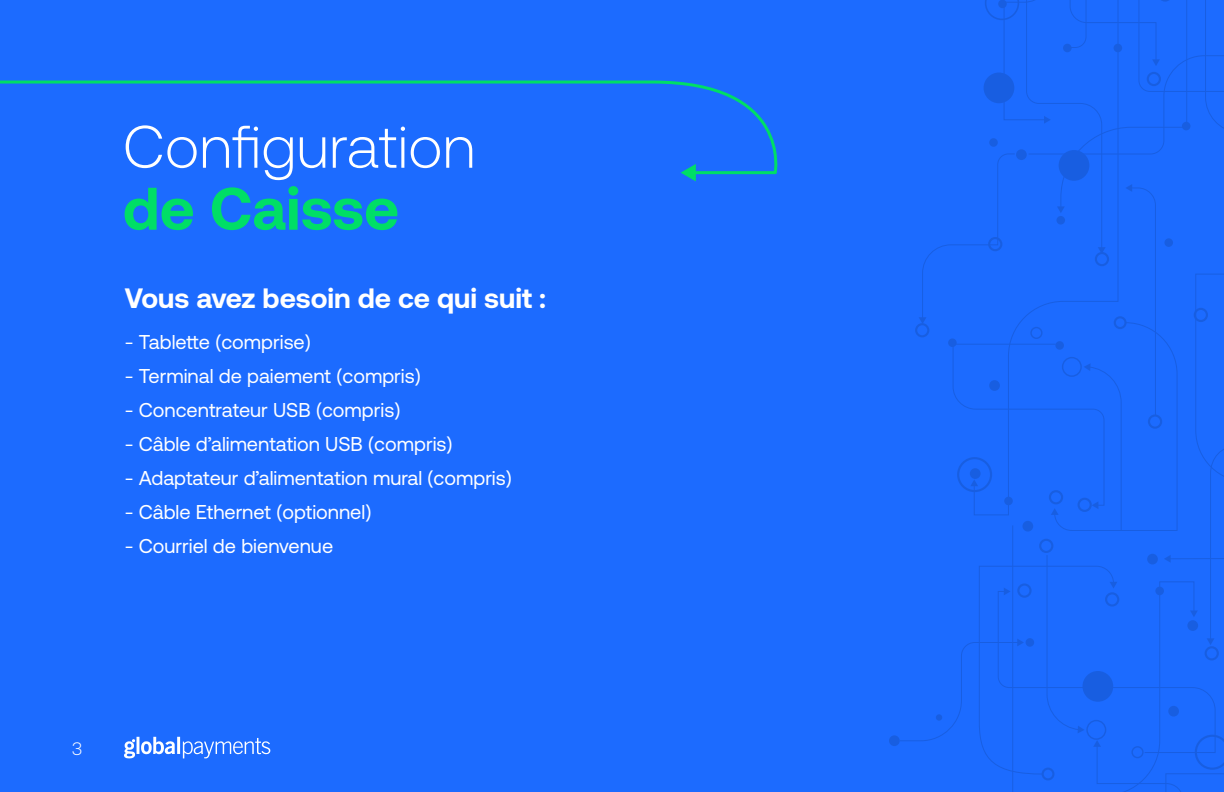
<style>
.page{position:relative;width:1224px;height:792px;background:#1c6bff}
.page>*{position:absolute;margin:0;border:0;box-sizing:border-box;transform-origin:0 0}
.t1{font:300 60px "GP Commerce";letter-spacing:.005em;color:#fff}
.t2{font:700 60px "GP Commerce";letter-spacing:.005em;color:#00de66}
.t3{font:700 28px "GP Commerce";color:#fff}
.t4{font:20px "GP Commerce";color:#fff}
.t5{font:300 18px "GP Commerce";color:#fff}
</style>
<div class="page">
<svg style="left:124px;top:737px;width:146px;height:21px"></svg>
<div style="left:889px;top:735px;width:11px;height:11px;background:#185ee1;border-radius:50%"></div>
<svg style="left:899px;top:0;width:325px;height:792px"></svg>
<svg style="left:0;top:80px;width:778px;height:95px"></svg>
<svg style="left:681px;top:164px;width:15px;height:17px"></svg>
<p class="t1" style="left:123px;top:114px;width:354px">Configuration</p>
<p class="t2" style="left:123px;top:175px;width:278px">de Caisse</p>
<p class="t3" style="left:125px;top:282px;width:423px">Vous avez besoin de ce qui suit :</p>
<p class="t4" style="left:125px;top:332px;width:188px">- Tablette (comprise)</p>
<p class="t4" style="left:125px;top:366px;width:297px">- Terminal de paiement (compris)</p>
<p class="t4" style="left:125px;top:400px;width:277px">- Concentrateur USB (compris)</p>
<p class="t4" style="left:125px;top:434px;width:329px">- Câble d’alimentation USB (compris)</p>
<p class="t4" style="left:125px;top:468px;width:388px">- Adaptateur d’alimentation mural (compris)</p>
<p class="t4" style="left:125px;top:502px;width:248px">- Câble Ethernet (optionnel)</p>
<p class="t4" style="left:125px;top:536px;width:210px">- Courriel de bienvenue</p>
<p class="t5" style="left:72px;top:739px;width:12px">3</p>
</div>
